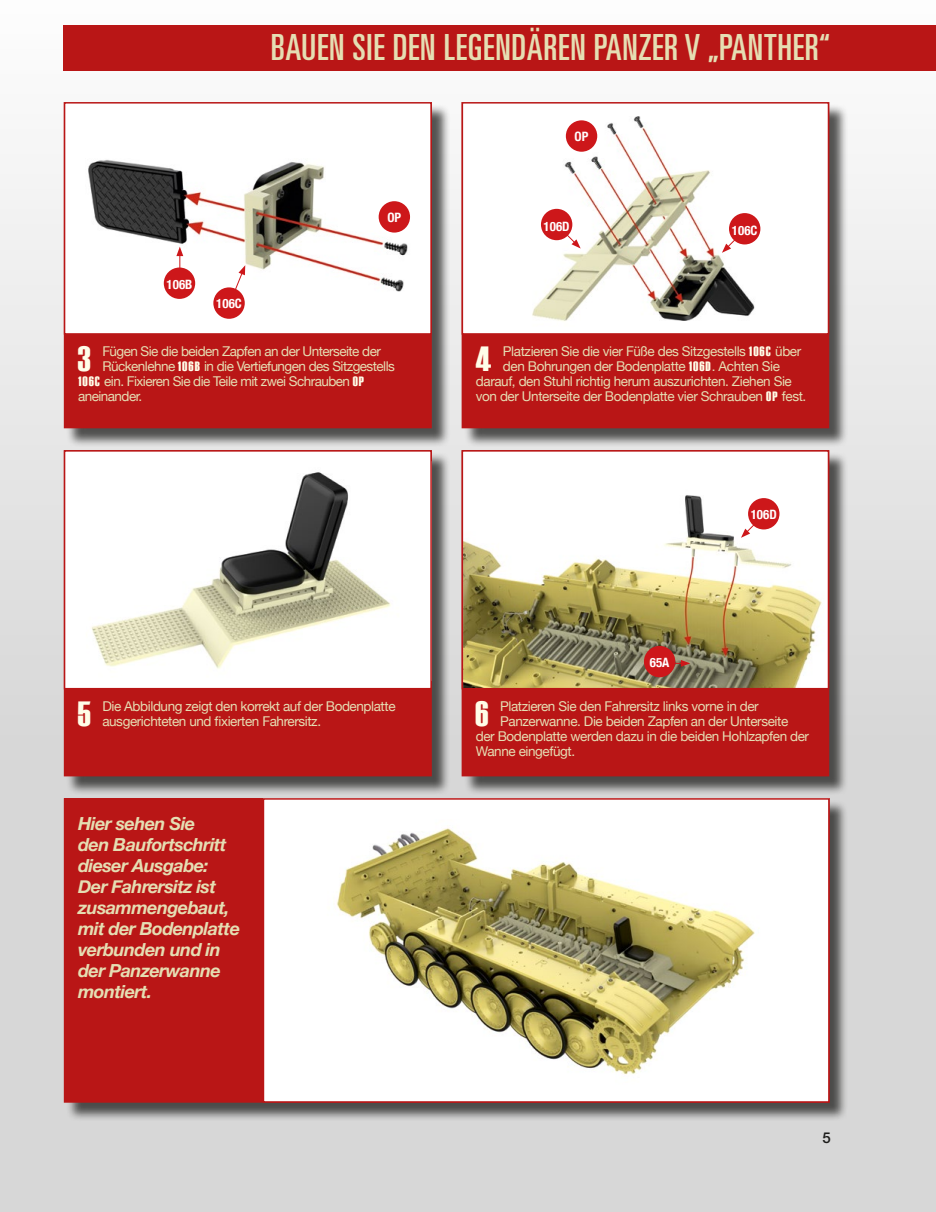
<style>
.page{position:relative;width:936px;height:1212px;background:#fff}
.page>*{position:absolute;margin:0;border:0;box-sizing:border-box;transform-origin:0 0}
.t1{font:ultra-condensed 36px "Univers";letter-spacing:.02em;color:#e5deb3}
.t2{font:34.95px "Haettenschweiler";color:#fffde8}
.t3{font:italic 700 18px/21px "Helvetica Neue";letter-spacing:-.03em;color:#e5deb3}
.t4{font:500 15px "Helvetica Neue LT Std";color:#1d1d1b}
.t5{font:13.5px/15px "Helvetica Neue";letter-spacing:-.03em;color:#e5deb3}
.t6{font:700 condensed 12.9px "Helvetica Neue";color:#fff}
.s1{font-family:"Haettenschweiler";color:#fffde8}
</style>
<div class="page">
<div style="left:0;top:0;width:935px;height:1212px;background:linear-gradient(to bottom,#f7f7f7,#cecccc)"></div>
<div style="left:64px;top:26px;width:871px;height:45px;background:#b91616"></div>
<div style="left:66px;top:800px;width:782px;height:322px;background:#1d1d1b;opacity:.75"></div>
<div style="left:65px;top:799px;width:763px;height:303px;background:#b91616"></div>
<div style="left:263px;top:799px;width:565px;height:303px;background:#fff"></div>
<img style="left:336px;top:828px;width:419px;height:247px">
<div style="left:263px;top:798px;width:566px;height:305px;border:2px solid #b91616"></div>
<div style="left:66px;top:104px;width:384px;height:343px;background:#1d1d1b;opacity:.75"></div>
<div style="left:65px;top:103px;width:366px;height:325px;background:#b91616"></div>
<div style="left:66px;top:452px;width:384px;height:343px;background:#1d1d1b;opacity:.75"></div>
<div style="left:65px;top:451px;width:366px;height:325px;background:#b91616"></div>
<div style="left:463px;top:104px;width:385px;height:343px;background:#1d1d1b;opacity:.75"></div>
<div style="left:462px;top:103px;width:366px;height:325px;background:#b91616"></div>
<div style="left:463px;top:452px;width:385px;height:343px;background:#1d1d1b;opacity:.75"></div>
<div style="left:462px;top:451px;width:366px;height:325px;background:#b91616"></div>
<div style="left:65px;top:103px;width:366px;height:231px;background:#fff"></div>
<img style="left:88px;top:159px;width:322px;height:160px">
<div style="left:64px;top:102px;width:368px;height:233px;border:2px solid #b91616"></div>
<div style="left:65px;top:451px;width:366px;height:238px;background:#fff"></div>
<img style="left:91px;top:472px;width:300px;height:197px">
<div style="left:64px;top:450px;width:368px;height:239px;border:2px solid #b91616"></div>
<div style="left:462px;top:103px;width:366px;height:231px;background:#fff"></div>
<img style="left:532px;top:116px;width:229px;height:205px">
<div style="left:461px;top:102px;width:368px;height:233px;border:2px solid #b91616"></div>
<div style="left:462px;top:451px;width:366px;height:238px;background:#fff"></div>
<img style="left:464px;top:495px;width:358px;height:191px">
<div style="left:461px;top:450px;width:368px;height:239px;border:2px solid #b91616"></div>
<svg style="left:234px;top:265px;width:11px;height:25px"></svg>
<div style="left:213px;top:287px;width:32px;height:32px;background:#cd171a;border-radius:50%"></div>
<svg style="left:176px;top:247px;width:7px;height:20px"></svg>
<div style="left:164px;top:267px;width:31px;height:32px;background:#cd171a;border-radius:50%"></div>
<svg style="left:563px;top:231px;width:17px;height:18px"></svg>
<div style="left:541px;top:209px;width:31px;height:31px;background:#cd171a;border-radius:50%"></div>
<svg style="left:721px;top:235px;width:18px;height:18px"></svg>
<div style="left:729px;top:213px;width:31px;height:31px;background:#cd171a;border-radius:50%"></div>
<div style="left:378px;top:201px;width:32px;height:32px;background:#cd171a;border-radius:50%"></div>
<div style="left:566px;top:120px;width:31px;height:32px;background:#cd171a;border-radius:50%"></div>
<svg style="left:741px;top:520px;width:17px;height:18px"></svg>
<div style="left:748px;top:498px;width:31px;height:31px;background:#cd171a;border-radius:50%"></div>
<svg style="left:674px;top:660px;width:16px;height:7px"></svg>
<div style="left:644px;top:646px;width:31px;height:31px;background:#cd171a;border-radius:50%"></div>
<h1 class="t1" style="left:271px;top:27px;width:560px">BAUEN SIE DEN LEGENDÄREN PANZER V „PANTHER“</h1>
<p class="t6" style="left:167px;top:274px;width:27px">106B</p>
<p class="t6" style="left:216px;top:293px;width:27px">106C</p>
<p class="t6" style="left:387px;top:207px;width:15px">OP</p>
<h2 class="t2" style="left:77px;top:339px;width:15px">3</h2>
<p class="t5" style="left:102px;top:344px;width:280px">Fügen Sie die beiden Zapfen an der Unterseite der</p>
<p class="t5" style="left:102px;top:359px;width:294px">Rückenlehne <span class="s1">106B</span> in die Vertiefungen des Sitzgestells</p>
<p class="t5" style="left:78px;top:374px;width:287px"><span class="s1">106C</span> ein. Fixieren Sie die Teile mit zwei Schrauben <span class="s1">OP</span></p>
<p class="t5" style="left:78px;top:389px;width:66px">aneinander.</p>
<h2 class="t2" style="left:77px;top:694px;width:15px">5</h2>
<p class="t5" style="left:102px;top:699px;width:295px">Die Abbildung zeigt den korrekt auf der Bodenplatte ausgerichteten und fixierten Fahrersitz.</p>
<h3 class="t3" style="left:78px;top:813px;width:163px">Hier sehen Sie<br>den Baufortschritt dieser Ausgabe:<br>Der Fahrersitz ist zusammengebaut, mit der Bodenplatte verbunden und in der Panzerwanne montiert.</h3>
<p class="t6" style="left:574px;top:126px;width:15px">OP</p>
<p class="t6" style="left:543px;top:215px;width:27px">106D</p>
<p class="t6" style="left:732px;top:220px;width:27px">106C</p>
<h2 class="t2" style="left:475px;top:339px;width:17px">4</h2>
<p class="t5" style="left:503px;top:344px;width:300px">Platzieren Sie die vier Füße des Sitzgestells <span class="s1">106C</span> über</p>
<p class="t5" style="left:503px;top:359px;width:279px">den Bohrungen der Bodenplatte <span class="s1">106D</span>. Achten Sie</p>
<p class="t5" style="left:476px;top:374px;width:317px">darauf, den Stuhl richtig herum auszurichten. Ziehen Sie</p>
<p class="t5" style="left:476px;top:389px;width:332px">von der Unterseite der Bodenplatte vier Schrauben <span class="s1">OP</span> fest.</p>
<p class="t6" style="left:649px;top:651px;width:21px">65A</p>
<p class="t6" style="left:750px;top:504px;width:27px">106D</p>
<h2 class="t2" style="left:475px;top:694px;width:15px">6</h2>
<p class="t5" style="left:500px;top:699px;width:260px">Platzieren Sie den Fahrersitz links vorne in der</p>
<p class="t5" style="left:500px;top:714px;width:289px">Panzerwanne. Die beiden Zapfen an der Unterseite</p>
<p class="t5" style="left:476px;top:729px;width:335px">der Bodenplatte werden dazu in die beiden Hohlzapfen der</p>
<p class="t5" style="left:476px;top:744px;width:101px">Wanne eingefügt.</p>
<p class="t4" style="left:822px;top:1129px;width:10px">5</p>
</div>
